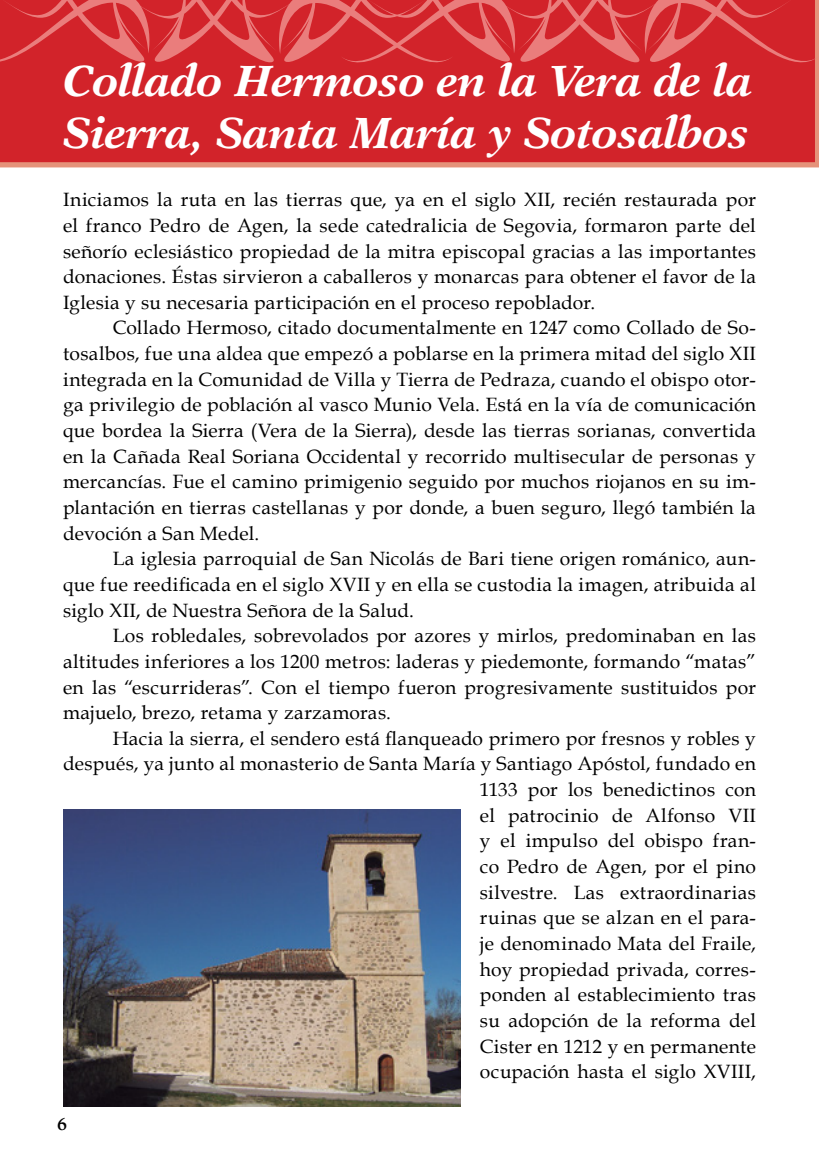
<style>
.page{position:relative;width:819px;height:1166px;background:#fff}
.page>*{position:absolute;margin:0;border:0;box-sizing:border-box;transform-origin:0 0}
.t1{font:italic 700 43.75px/52.5px "New Aster";letter-spacing:-.01em;color:#fff}
.t2{font:19.25px/25.7px "Book Antiqua";letter-spacing:.015em;color:#000;text-align:justify}
.t3{font:600 17.5px "New Aster";color:#000}
</style>
<div class="page">
<div style="left:0;top:75px;width:819px;height:92px;background:#d2232a"></div>
<svg style="left:0;top:0;width:819px;height:75px;background:#d7363b"></svg>
<img style="left:63px;top:809px;width:397px;height:297px">
<h1 class="t1" style="left:64px;top:54px;width:690px">Collado Hermoso en la Vera de la<br>Sierra, Santa María y Sotosalbos</h1>
<p class="t2" style="left:63px;top:187px;width:694px">Iniciamos la ruta en las tierras que, ya en el siglo XII, recién restaurada por el franco Pedro de Agen, la sede catedralicia de Segovia, formaron parte del señorío eclesiástico propiedad de la mitra episcopal gracias a las importantes donaciones. Éstas sirvieron a caballeros y monarcas para obtener el favor de la Iglesia y su necesaria participación en el proceso repoblador.</p>
<p class="t2" style="left:63px;top:315px;width:694px;text-indent:50px">Collado Hermoso, citado documentalmente en 1247 como Collado de So&shy;tosalbos, fue una aldea que empezó a poblarse en la primera mitad del siglo XII integrada en la Comunidad de Villa y Tierra de Pedraza, cuando el obispo otor&shy;ga privilegio de población al vasco Munio Vela. Está en la vía de comunicación que bordea la Sierra (Vera de la Sierra), desde las tierras sorianas, convertida en la Cañada Real Soriana Occidental y recorrido multisecular de personas y mercancías. Fue el camino primigenio seguido por muchos riojanos en su im&shy;plantación en tierras castellanas y por donde, a buen seguro, llegó también la devoción a San Medel.</p>
<p class="t2" style="left:63px;top:546px;width:694px;text-indent:50px">La iglesia parroquial de San Nicolás de Bari tiene origen románico, aun&shy;que fue reedificada en el siglo XVII y en ella se custodia la imagen, atribuida al siglo XII, de Nuestra Señora de la Salud.</p>
<p class="t2" style="left:63px;top:623px;width:694px;text-indent:50px">Los robledales, sobrevolados por azores y mirlos, predominaban en las altitudes inferiores a los 1200 metros: laderas y piedemonte, formando “matas” en las “escurrideras”. Con el tiempo fueron progresivamente sustituidos por majuelo, brezo, retama y zarzamoras.</p>
<p class="t2" style="left:63px;top:725px;width:694px;text-align:right">Hacia la sierra, el sendero está flanqueado primero por fresnos y robles y después, ya junto al monasterio de Santa María y Santiago Apóstol, fundado en 1133 por los benedictinos con<br>el patrocinio de Alfonso VII<br>y el impulso del obispo fran-<br>co Pedro de Agen, por el pino<br>silvestre. Las extraordinarias<br>ruinas que se alzan en el para-<br>je denominado Mata del Fraile,<br>hoy propiedad privada, corres-<br>ponden al establecimiento tras<br>su adopción de la reforma del<br>Cister en 1212 y en permanente<br>ocupación hasta el siglo XVIII,</p>
<p class="t3" style="left:57px;top:1113px;width:12px">6</p>
</div>
